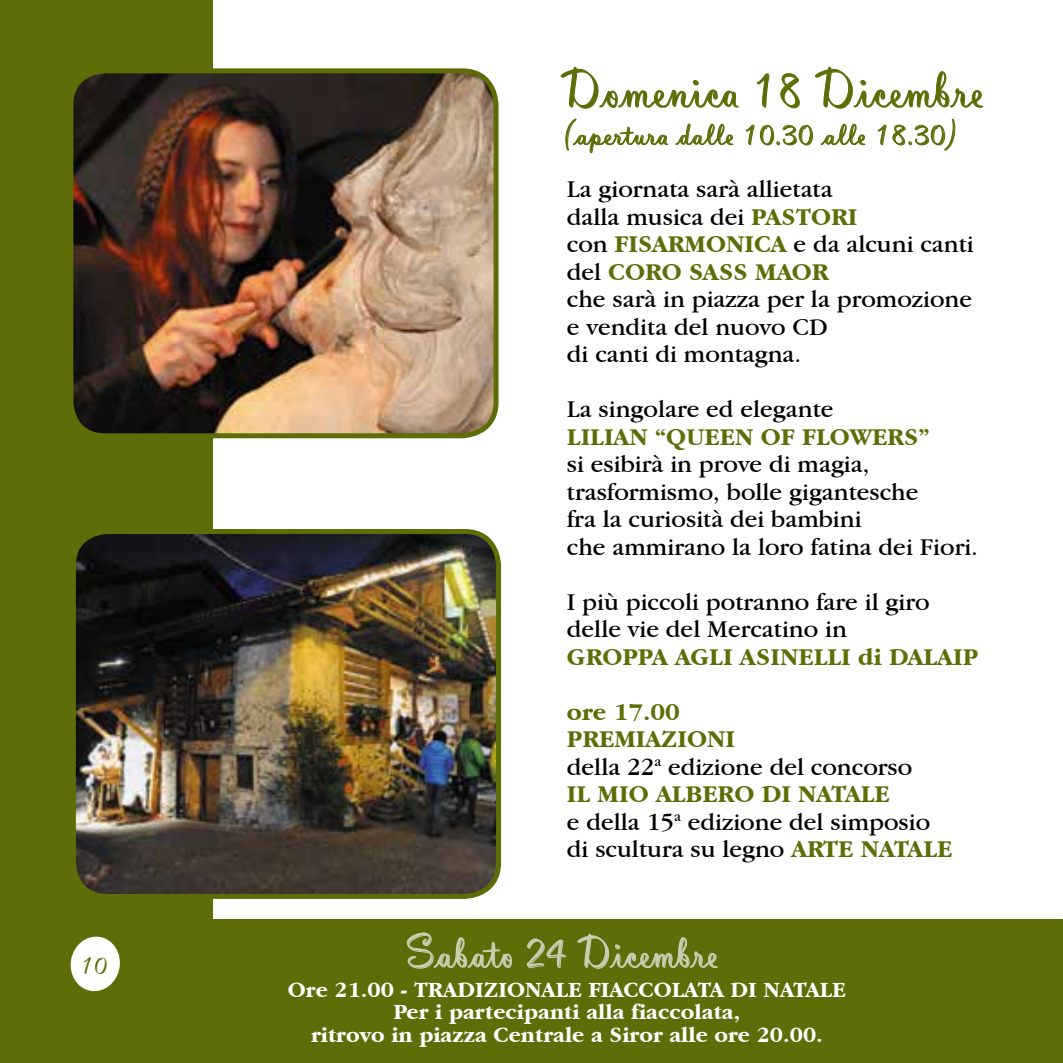
<style>
.page{position:relative;width:1063px;height:1063px;background:#fff}
.page>*{position:absolute;margin:0;border:0;box-sizing:border-box;transform-origin:0 0}
.t1{font:italic 60px "Vladimir Script";color:#5e6d07;scale:.9 1}
.t2{font:italic 50px "Vladimir Script";color:#cbcdb2;scale:.9 1}
.t3{font:italic 35px "Vladimir Script";color:#5e6d07}
.t4{font:italic 30px "Vladimir Script";color:#5e6d07}
.t5{font:25px/27.5px "Garamond IT Cby BT";color:#000}
.t6{font:700 25px "Garamond IT Cby BT";color:#5e6d07}
.t7{font:700 22.5px/22.5px "Garamond IT Cby BT";color:#fff;text-align:center}
.s1{font-weight:700;color:#5e6d07}
</style>
<div class="page">
<div style="left:0;top:919px;width:1063px;height:144px;background:#5e6d07"></div>
<div style="left:0;top:0;width:213px;height:1063px;background:#5e6d07"></div>
<svg style="left:70px;top:936px;width:50px;height:56px"></svg>
<img style="left:74px;top:74px;width:419px;height:358px">
<div style="left:68px;top:68px;width:431px;height:370px;border:5px solid #5e6d07;border-radius:34px"></div>
<svg style="left:560px;top:66px;width:179px;height:43px"></svg>
<svg style="left:756px;top:73px;width:13px;height:35px"></svg>
<svg style="left:780px;top:73px;width:20px;height:36px"></svg>
<svg style="left:815px;top:66px;width:168px;height:43px"></svg>
<svg style="left:565px;top:118px;width:104px;height:36px"></svg>
<svg style="left:675px;top:123px;width:59px;height:23px"></svg>
<svg style="left:745px;top:124px;width:69px;height:22px"></svg>
<svg style="left:820px;top:123px;width:46px;height:23px"></svg>
<svg style="left:877px;top:124px;width:9px;height:22px"></svg>
<svg style="left:892px;top:118px;width:64px;height:33px"></svg>
<svg style="left:407px;top:932px;width:105px;height:37px"></svg>
<svg style="left:526px;top:938px;width:40px;height:31px"></svg>
<svg style="left:577px;top:933px;width:141px;height:36px"></svg>
<img style="left:77px;top:532px;width:421px;height:361px">
<div style="left:71px;top:529px;width:430px;height:370px;border:5px solid #5e6d07;border-radius:34px"></div>
<p class="t4" style="left:82px;top:947px;width:50px">10</p>
<h1 class="t1" style="left:567px;top:53px;width:527px">Domenica18Dicembre</h1>
<h3 class="t3" style="left:567px;top:113px;width:435px">(aperturadalle10.30alle18.30)</h3>
<p class="t5" style="left:567px;top:175px;width:408px">La giornata sarà allietata<br>dalla musica dei <span class="s1">PASTORI<br></span>con <span class="s1">FISARMONICA</span> e da alcuni canti del <span class="s1">CORO SASS MAOR<br></span>che sarà in piazza per la promozione e vendita del nuovo CD<br>di canti di montagna.</p>
<p class="t5" style="left:567px;top:395px;width:268px">La singolare ed elegante</p>
<p class="t6" style="left:567px;top:423px;width:364px">LILIAN “QUEEN OF FLOWERS”</p>
<p class="t5" style="left:567px;top:450px;width:413px">si esibirà in prove di magia, trasformismo, bolle gigantesche<br>fra la curiosità dei bambini<br>che ammirano la loro fatina dei Fiori.</p>
<p class="t5" style="left:567px;top:587px;width:364px">I più piccoli potranno fare il giro delle vie del Mercatino in</p>
<p class="t6" style="left:567px;top:643px;width:413px">GROPPA AGLI ASINELLI di DALAIP</p>
<p class="t5" style="left:567px;top:697px;width:387px"><span class="s1">ore 17.00<br>PREMIAZIONI<br></span>della 22<sup>a</sup> edizione del concorso<br><span class="s1">IL MIO ALBERO DI NATALE<br></span>e della 15<sup>a</sup> edizione del simposio di scultura su legno <span class="s1">ARTE NATALE</span></p>
<h2 class="t2" style="left:412px;top:922px;width:394px">Sabato24Dicembre</h2>
<p class="t7" style="left:288px;top:978px;width:560px">Ore 21.00 - TRADIZIONALE FIACCOLATA DI NATALE<br>Per i partecipanti alla fiaccolata,<br>ritrovo in piazza Centrale a Siror alle ore 20.00.</p>
</div>
